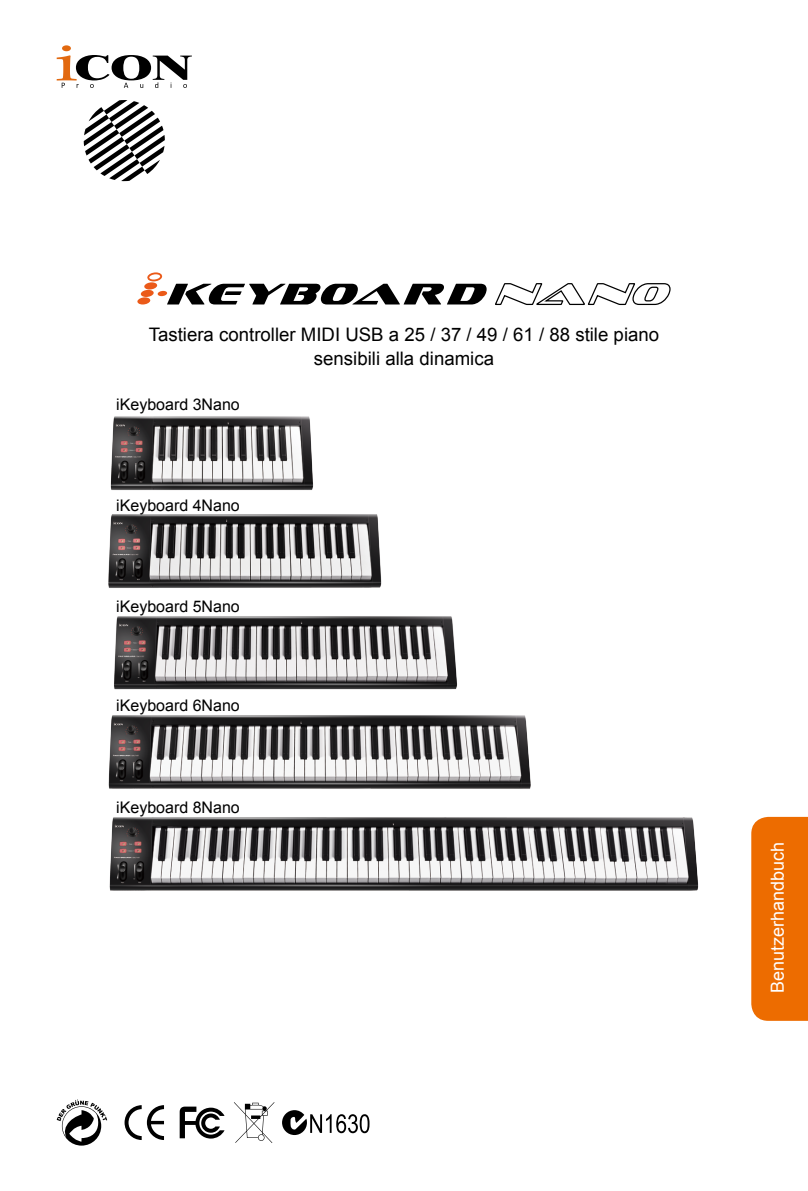
<style>
.page{position:relative;width:808px;height:1191px;background:#fff}
.page>*{position:absolute;margin:0;border:0;box-sizing:border-box;transform-origin:0 0}
.t1{font:18.6px/23.8px "Arial";color:#000;text-align:center}
.t2{font:18px "Arial";color:#fff}
.t3{font:16px "Arial";color:#000}
</style>
<div class="page">
<svg style="left:282px;top:1110px;width:87px;height:25px"></svg>
<svg style="left:125px;top:1105px;width:39px;height:35px"></svg>
<svg style="left:180px;top:1106px;width:45px;height:32px"></svg>
<svg style="left:57px;top:1099px;width:50px;height:46px"></svg>
<svg style="left:234px;top:1102px;width:40px;height:41px"></svg>
<img style="left:110px;top:416px;width:204px;height:74px">
<img style="left:108px;top:514px;width:274px;height:74px">
<img style="left:114px;top:616px;width:343px;height:74px">
<img style="left:108px;top:715px;width:423px;height:74px">
<img style="left:109px;top:817px;width:590px;height:74px">
<svg style="left:495px;top:283px;width:176px;height:23px"></svg>
<svg style="left:137px;top:272px;width:350px;height:32px"></svg>
<div style="left:751px;top:817px;width:57px;height:203px;background:#ed6c00"></div>
<svg style="left:84px;top:100px;width:81px;height:81px"></svg>
<svg style="left:57px;top:45px;width:135px;height:43px"></svg>
<p class="t1" style="left:149px;top:323px;width:512px">Tastiera controller MIDI USB a 25 / 37 / 49 / 61 / 88 stile piano sensibili alla dinamica</p>
<p class="t3" style="left:116px;top:394px;width:125px">iKeyboard 3Nano</p>
<p class="t3" style="left:116px;top:495px;width:125px">iKeyboard 4Nano</p>
<p class="t3" style="left:116px;top:595px;width:125px">iKeyboard 5Nano</p>
<p class="t3" style="left:116px;top:694px;width:125px">iKeyboard 6Nano</p>
<p class="t3" style="left:116px;top:796px;width:125px">iKeyboard 8Nano</p>
<p class="t2" style="left:766px;top:993px;width:153px;rotate:-90deg">Benutzerhandbuch</p>
</div>
